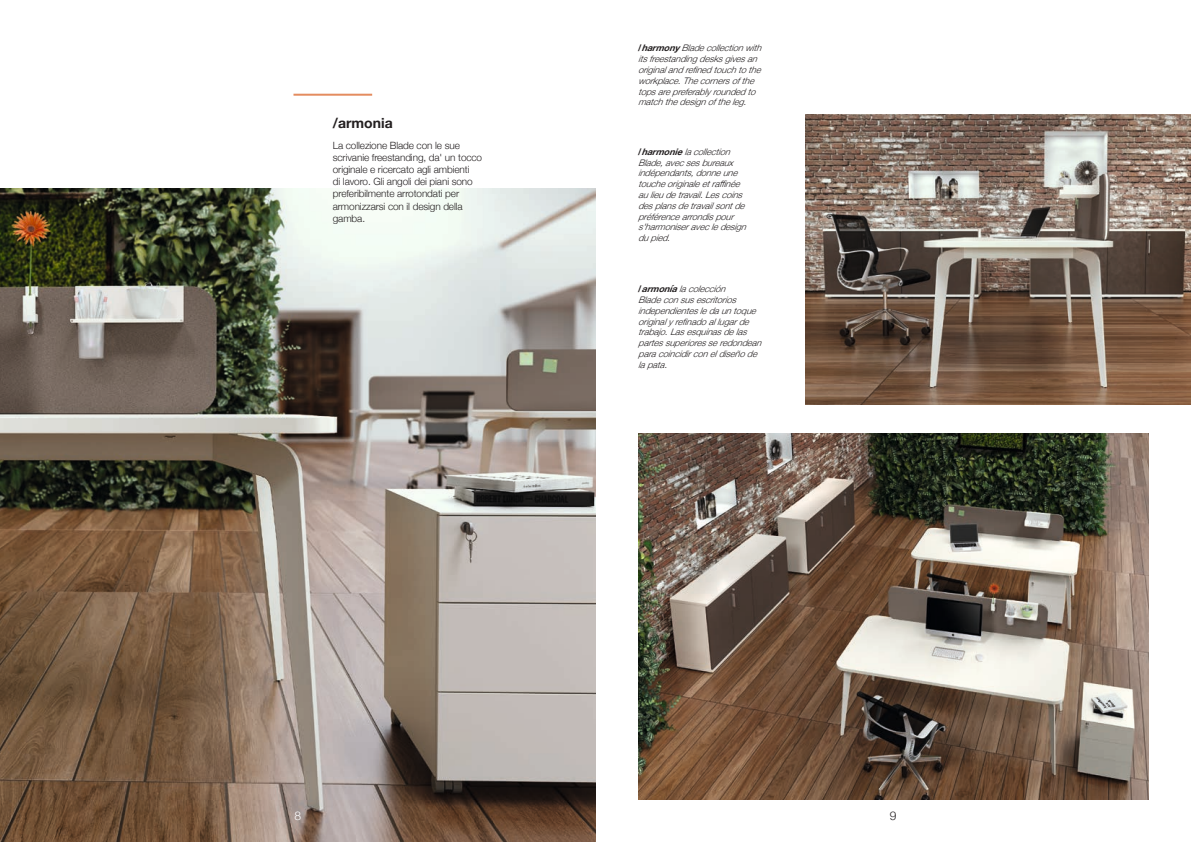
<style>
.page{position:relative;width:1191px;height:842px;background:#fff}
.page>*{position:absolute;margin:0;border:0;box-sizing:border-box;transform-origin:0 0}
.t1{font:700 14px "Helvetica Neue";color:#231f20}
.t2{font:300 12px "Helvetica Neue";color:#231f20}
.t3{font:300 12px "Helvetica Neue";color:#fff}
.t4{font:300 10px/12px "Helvetica Neue";letter-spacing:-.01em;color:#231f20}
.t5{font:italic 300 9px/10.8px "Helvetica Neue";color:#231f20}
.s1{font-weight:700;font-style:normal}
.s2{font-weight:700}
</style>
<div class="page">
<img style="left:638px;top:434px;width:510px;height:365px">
<img style="left:805px;top:114px;width:386px;height:290px">
<img style="left:0;top:189px;width:595px;height:653px">
<hr style="left:293px;top:94px;width:79px;height:2px;background:#e48c5f">
<p class="t1" style="left:333px;top:112px;width:61px">/armonia</p>
<p class="t4" style="left:333px;top:139px;width:151px">La collezione Blade con le sue scrivanie freestanding, da' un tocco originale e ricercato agli ambienti<br>di lavoro. Gli angoli dei piani sono preferibilmente arrotondati per armonizzarsi con il design della gamba.</p>
<p class="t5" style="left:638px;top:42px;width:129px"><span class="s1">/</span> <span class="s2">harmony</span>Bladecollectionwith itsfreestandingdesksgivesan originalandrefinedtouchtothe workplace.Thecornersofthe topsarepreferablyroundedto matchthedesignoftheleg.</p>
<p class="t5" style="left:638px;top:145px;width:114px"><span class="s1">/</span> <span class="s2">harmonie</span>lacollection<br>Blade,avecsesbureaux indépendants,donneune toucheoriginaleetraffinée aulieudetravail.Lescoins desplansdetravailsontde préférencearrondispour s'harmoniseravecledesign</p>
<p class="t5" style="left:638px;top:232px;width:38px">dupied.</p>
<p class="t5" style="left:638px;top:283px;width:129px"><span class="s1">/</span> <span class="s2">armonía</span>lacolección<br>Bladeconsusescritorios independientesledauntoque originalyrefinadoallugarde trabajo.Lasesquinasdelas partessuperioresseredondean paracoincidirconeldiseñode lapata.</p>
<p class="t3" style="left:294px;top:806px;width:8px">8</p>
<h2 class="t2" style="left:890px;top:806px;width:8px">9</h2>
</div>
